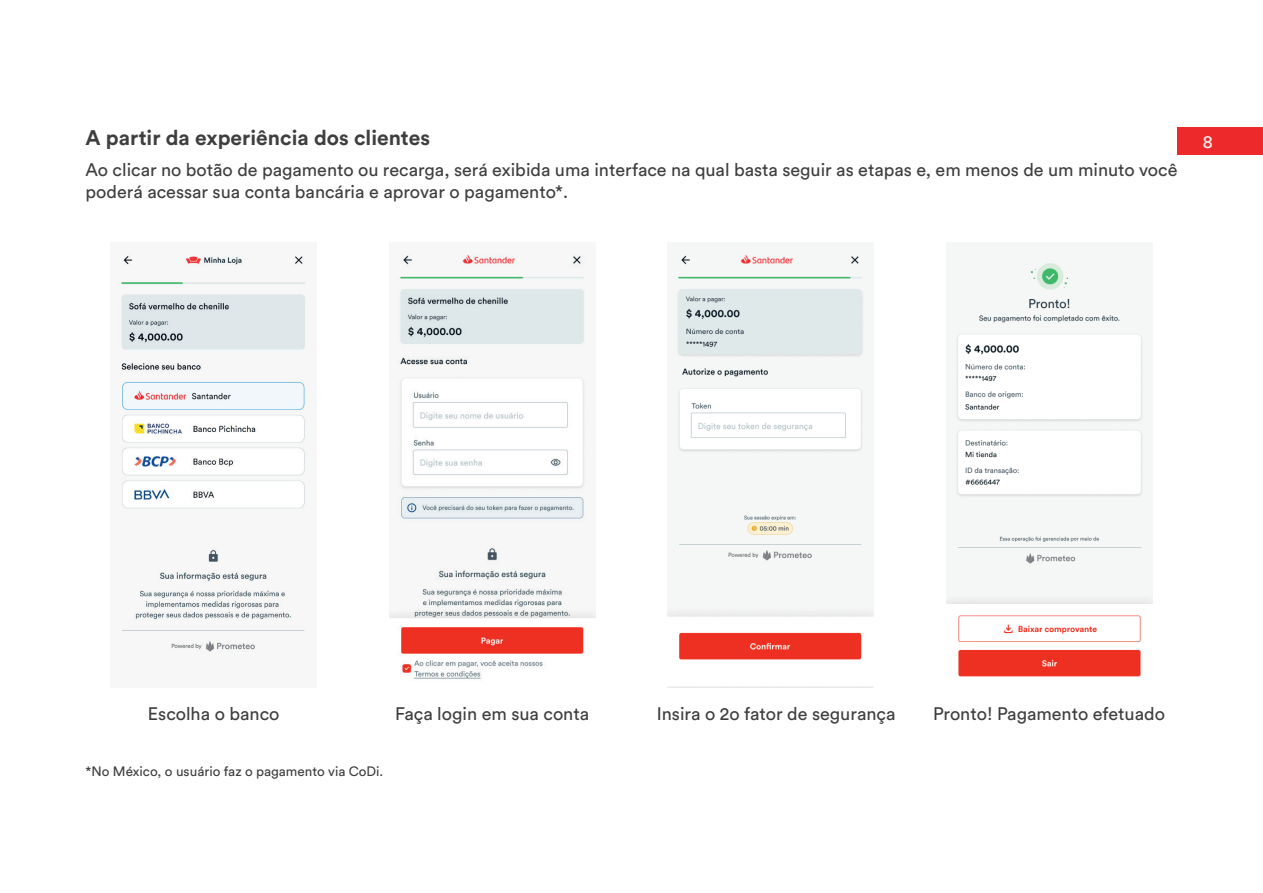
<style>
.page{position:relative;width:1263px;height:893px;background:#fff}
.page>*{position:absolute;margin:0;border:0;box-sizing:border-box;transform-origin:0 0}
.t1{font:700 21px "Circular Std";color:#3e3e3f}
.t2{font:18px/22.5px "Circular Std";color:#3e3e3f}
.t3{font:18px "Circular Std";color:#fdf1f1}
.t4{font:13.5px "Circular Std";color:#3e3e3f}
</style>
<div class="page">
<div style="left:1178px;top:128px;width:85px;height:27px;background:#ee292c"></div>
<img style="left:946px;top:263px;width:206px;height:414px">
<img style="left:118px;top:253px;width:189px;height:399px">
<img style="left:389px;top:254px;width:206px;height:425px">
<img style="left:668px;top:254px;width:206px;height:434px">
<p class="t1" style="left:86px;top:124px;width:346px">A partir da experiência dos clientes</p>
<p class="t2" style="left:86px;top:158px;width:1093px">Ao clicar no botão de pagamento ou recarga, será exibida uma interface na qual basta seguir as etapas e, em menos de um minuto você poderá acessar sua conta bancária e aprovar o pagamento*.</p>
<p class="t3" style="left:1203px;top:131px;width:12px">8</p>
<p class="t2" style="left:148px;top:702px;width:133px">Escolha o banco</p>
<p class="t2" style="left:395px;top:702px;width:196px">Faça login em sua conta</p>
<p class="t2" style="left:657px;top:702px;width:240px">Insira o 2o fator de segurança</p>
<p class="t2" style="left:933px;top:702px;width:234px">Pronto! Pagamento efetuado</p>
<p class="t4" style="left:86px;top:763px;width:299px">*No México, o usuário faz o pagamento via CoDi.</p>
</div>
